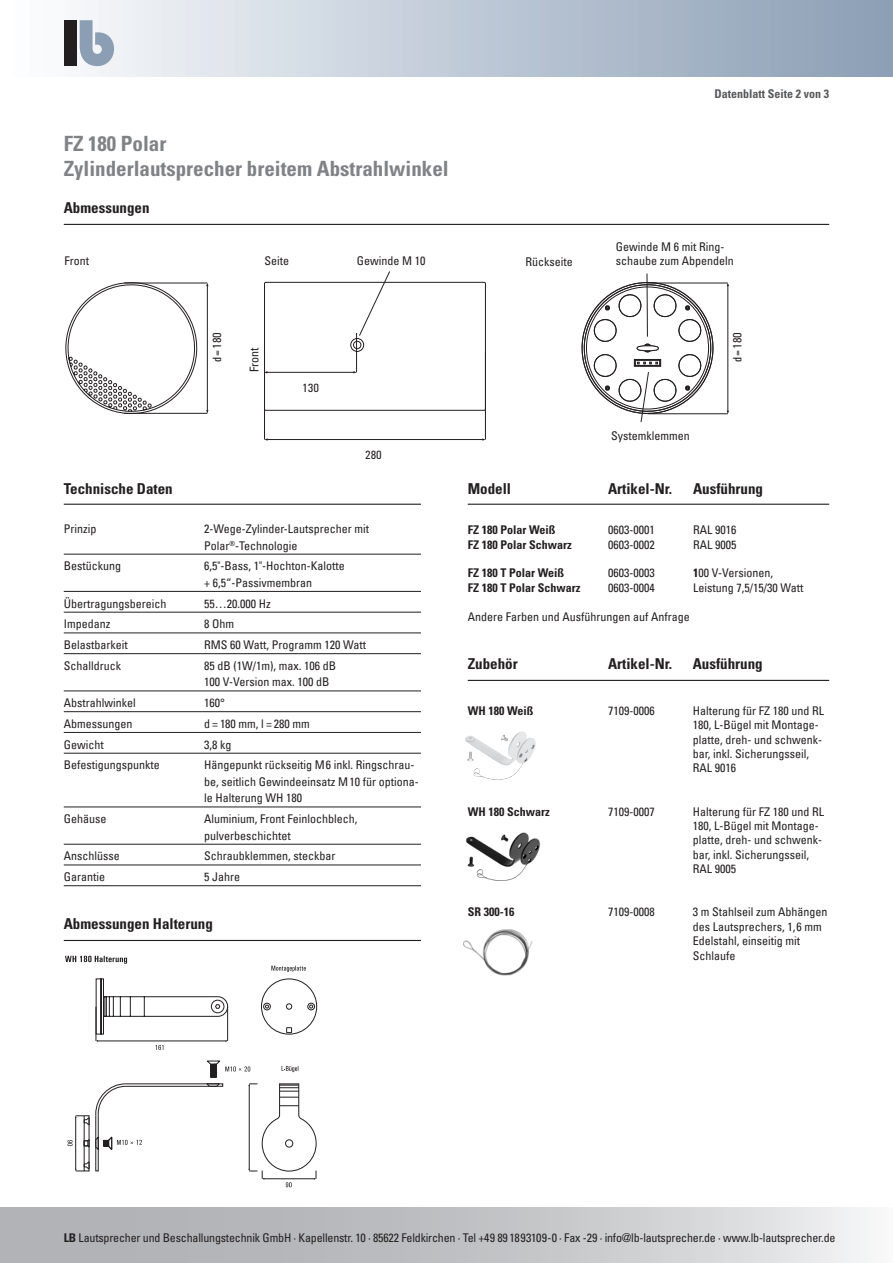
<style>
.page{position:relative;width:893px;height:1263px;background:#fff}
.page>*{position:absolute;margin:0;border:0;box-sizing:border-box;transform-origin:0 0}
.t1{font:700 condensed 21px "Univers LT Std";color:#808285}
.t2{font:700 condensed 15px "Univers LT Std";color:#231f20}
.t3{font:700 condensed 15px "Univers";color:#231f20}
.Absatzformat_1{font:condensed 12px/14.4px "Univers Com 57";color:#231f20}
.t4{font:condensed 12px "Univers";letter-spacing:-.015em;color:#231f20}
.t5{font:700 condensed 12px "Univers LT Std";color:#231f20}
.t6{font:700 condensed 12px "Univers LT Std";color:#57585a}
.t7{font:500 condensed 12px "Univers";color:#231f20}
.s1{font-family:"Univers LT Std";font-weight:700}
.s2{font-weight:700}
</style>
<div class="page">
<div style="left:0;top:0;width:893px;height:77px;background:linear-gradient(to right,#fdfeff,#8a9db4)"></div>
<div style="left:64px;top:20px;width:13px;height:45px;background:#231f20"></div>
<svg style="left:80px;top:20px;width:34px;height:46px"></svg>
<svg style="left:0;top:1208px;width:867px;height:55px;background:#c4c5c8"></svg>
<hr style="left:64px;top:224px;width:765px;height:1px;background:#231f20">
<svg style="left:65px;top:282px;width:134px;height:132px"></svg>
<hr style="left:124px;top:413px;width:83px;height:1px;background:#231f20">
<hr style="left:124px;top:283px;width:83px;height:1px;background:#231f20">
<hr style="left:207px;top:285px;width:1px;height:127px;background:#231f20">
<hr style="left:647px;top:413px;width:81px;height:1px;background:#231f20">
<hr style="left:647px;top:283px;width:81px;height:1px;background:#231f20">
<hr style="left:728px;top:285px;width:1px;height:127px;background:#231f20">
<hr style="left:264px;top:353px;width:1px;height:86px;background:#231f20">
<hr style="left:485px;top:353px;width:1px;height:86px;background:#231f20">
<hr style="left:266px;top:439px;width:218px;height:1px;background:#231f20">
<svg style="left:264px;top:271px;width:222px;height:140px"></svg>
<hr style="left:647px;top:273px;width:1px;height:64px;background:#231f20">
<svg style="left:581px;top:280px;width:134px;height:143px"></svg>
<div style="left:637px;top:346px;width:21px;height:5px;background:#fff;border-radius:50%"></div>
<div style="left:637px;top:346px;width:22px;height:5px;border:1px solid #231f20;border-radius:50%"></div>
<hr style="left:64px;top:554px;width:357px;height:1px;background:#231f20">
<hr style="left:64px;top:591px;width:357px;height:1px;background:#231f20">
<hr style="left:64px;top:612px;width:357px;height:1px;background:#231f20">
<hr style="left:64px;top:632px;width:357px;height:1px;background:#231f20">
<hr style="left:64px;top:653px;width:357px;height:1px;background:#231f20">
<hr style="left:64px;top:690px;width:357px;height:1px;background:#231f20">
<hr style="left:64px;top:711px;width:357px;height:1px;background:#231f20">
<hr style="left:64px;top:732px;width:357px;height:1px;background:#231f20">
<hr style="left:64px;top:753px;width:357px;height:1px;background:#231f20">
<hr style="left:64px;top:806px;width:357px;height:1px;background:#231f20">
<hr style="left:64px;top:844px;width:357px;height:1px;background:#231f20">
<hr style="left:64px;top:864px;width:357px;height:1px;background:#231f20">
<hr style="left:64px;top:885px;width:357px;height:1px;background:#231f20">
<hr style="left:64px;top:504px;width:357px;height:1px;background:#231f20">
<hr style="left:468px;top:680px;width:361px;height:1px;background:#231f20">
<hr style="left:468px;top:504px;width:361px;height:1px;background:#231f20">
<img style="left:465px;top:731px;width:71px;height:48px">
<img style="left:466px;top:832px;width:75px;height:49px">
<img style="left:463px;top:929px;width:70px;height:47px">
<svg style="left:65px;top:956px;width:62px;height:8px"></svg>
<svg style="left:271px;top:966px;width:35px;height:6px"></svg>
<svg style="left:68px;top:978px;width:249px;height:209px"></svg>
<hr style="left:64px;top:940px;width:357px;height:1px;background:#231f20">
<p class="t1" style="left:64px;top:131px;width:104px">FZ 180 Polar</p>
<p class="t1" style="left:64px;top:156px;width:386px">Zylinderlautsprecher breitem Abstrahlwinkel</p>
<p class="t2" style="left:64px;top:198px;width:87px">Abmessungen</p>
<p class="Absatzformat_1" style="left:64px;top:255px;width:26px">Front</p>
<p class="Absatzformat_1" style="left:265px;top:254px;width:26px">Seite</p>
<p class="Absatzformat_1" style="left:526px;top:255px;width:49px">Rückseite</p>
<p class="Absatzformat_1" style="left:357px;top:255px;width:70px">Gewinde M 10</p>
<p class="t6" style="left:714px;top:86px;width:116px">Datenblatt Seite 2 von 3</p>
<p class="Absatzformat_1" style="left:616px;top:240px;width:119px;line-height:14.9px">Gewinde M 6 mit Ring&shy;schaube zum Abpendeln</p>
<p class="t7" style="left:210px;top:361px;width:31px;rotate:-90deg">d=180</p>
<p class="t7" style="left:730px;top:361px;width:31px;rotate:-90deg">d=180</p>
<p class="Absatzformat_1" style="left:248px;top:372px;width:26px;rotate:-90deg">Front</p>
<p class="t7" style="left:302px;top:381px;width:18px">130</p>
<p class="t7" style="left:365px;top:447px;width:18px">280</p>
<p class="Absatzformat_1" style="left:611px;top:429px;width:80px">Systemklemmen</p>
<p class="t2" style="left:64px;top:479px;width:110px">Technische Daten</p>
<p class="t2" style="left:468px;top:479px;width:45px">Modell</p>
<p class="t3" style="left:608px;top:479px;width:65px">Artikel-Nr.</p>
<p class="t3" style="left:693px;top:479px;width:71px">Ausführung</p>
<p class="t5" style="left:468px;top:523px;width:89px">FZ 180 Polar Weiß</p>
<p class="t4" style="left:608px;top:522px;width:48px">0603-0001</p>
<p class="Absatzformat_1" style="left:693px;top:523px;width:45px">RAL 9016</p>
<p class="t5" style="left:468px;top:537px;width:105px">FZ 180 Polar Schwarz</p>
<p class="t4" style="left:608px;top:537px;width:48px">0603-0002</p>
<p class="Absatzformat_1" style="left:693px;top:537px;width:45px">RAL 9005</p>
<p class="t5" style="left:468px;top:566px;width:98px">FZ 180 T Polar Weiß</p>
<p class="t4" style="left:608px;top:566px;width:48px">0603-0003</p>
<p class="Absatzformat_1" style="left:693px;top:566px;width:81px"><span class="s1">1</span>00 V-Versionen,</p>
<p class="t5" style="left:468px;top:580px;width:114px">FZ 180 T Polar Schwarz</p>
<p class="Absatzformat_1" style="left:608px;top:580px;width:48px">0603-0004</p>
<p class="Absatzformat_1" style="left:693px;top:580px;width:112px">Leistung 7,5/15/30 Watt</p>
<p class="Absatzformat_1" style="left:468px;top:609px;width:223px">Andere Farben und Ausführungen auf Anfrage</p>
<p class="t2" style="left:468px;top:654px;width:51px">Zubehör</p>
<p class="t3" style="left:608px;top:654px;width:65px">Artikel-Nr.</p>
<p class="t3" style="left:693px;top:654px;width:71px">Ausführung</p>
<p class="t5" style="left:468px;top:703px;width:67px">WH 180 Weiß</p>
<p class="t4" style="left:608px;top:703px;width:48px">7109-0006</p>
<p class="Absatzformat_1" style="left:693px;top:703px;width:133px">Halterung für FZ 180 und RL<br>180, L-Bügel mit Montage&shy;platte, dreh- und schwenk&shy;bar, inkl. Sicherungsseil,<br>RAL 9016</p>
<p class="t5" style="left:468px;top:804px;width:83px">WH 180 Schwarz</p>
<p class="t4" style="left:608px;top:804px;width:48px">7109-0007</p>
<p class="Absatzformat_1" style="left:693px;top:804px;width:133px">Halterung für FZ 180 und RL<br>180, L-Bügel mit Montage&shy;platte, dreh- und schwenk&shy;bar, inkl. Sicherungsseil,<br>RAL 9005</p>
<p class="t5" style="left:468px;top:905px;width:48px">SR 300-16</p>
<p class="t4" style="left:608px;top:905px;width:48px">7109-0008</p>
<p class="Absatzformat_1" style="left:693px;top:905px;width:136px">3 m Stahlseil zum Abhängen des Lautsprechers, 1,6 mm<br>Edelstahl, einseitig mit<br>Schlaufe</p>
<p class="Absatzformat_1" style="left:64px;top:521px;width:34px">Prinzip</p>
<p class="Absatzformat_1" style="left:204px;top:520px;width:167px;line-height:16.5px">2-Wege-Zylinder-Lautsprecher mit<br>Polar<sup>®</sup>-Technologie</p>
<p class="Absatzformat_1" style="left:64px;top:559px;width:59px">Bestückung</p>
<p class="Absatzformat_1" style="left:204px;top:558px;width:142px;line-height:16.5px">6,5"-Bass, 1"-Hochton-Kalotte + 6,5“-Passivmembran</p>
<p class="Absatzformat_1" style="left:64px;top:596px;width:104px">Übertragungsbereich</p>
<p class="Absatzformat_1" style="left:204px;top:596px;width:68px">55…20.000 Hz</p>
<p class="Absatzformat_1" style="left:64px;top:617px;width:48px">Impedanz</p>
<p class="Absatzformat_1" style="left:204px;top:617px;width:31px">8 Ohm</p>
<p class="Absatzformat_1" style="left:64px;top:637px;width:65px">Belastbarkeit</p>
<p class="Absatzformat_1" style="left:204px;top:637px;width:163px">RMS 60 Watt, Programm 120 Watt</p>
<p class="Absatzformat_1" style="left:64px;top:658px;width:59px">Schalldruck</p>
<p class="Absatzformat_1" style="left:204px;top:657px;width:133px;line-height:16.5px">85 dB (1W/1m), max. 106 dB<br>100 V-Version max. 100 dB</p>
<p class="Absatzformat_1" style="left:64px;top:695px;width:73px">Abstrahlwinkel</p>
<p class="Absatzformat_1" style="left:204px;top:695px;width:22px">160°</p>
<p class="Absatzformat_1" style="left:64px;top:716px;width:70px">Abmessungen</p>
<p class="Absatzformat_1" style="left:204px;top:716px;width:107px">d = 180 mm, l = 280 mm</p>
<p class="Absatzformat_1" style="left:64px;top:737px;width:41px">Gewicht</p>
<p class="Absatzformat_1" style="left:204px;top:737px;width:29px">3,8 kg</p>
<p class="Absatzformat_1" style="left:64px;top:758px;width:97px">Befestigungspunkte</p>
<p class="Absatzformat_1" style="left:204px;top:757px;width:216px;line-height:16.5px">Hängepunkt rückseitig M6 inkl. Ringschrau&shy;be, seitlich Gewindeeinsatz M10 für optiona&shy;le Halterung WH 180</p>
<p class="Absatzformat_1" style="left:64px;top:811px;width:44px">Gehäuse</p>
<p class="Absatzformat_1" style="left:204px;top:810px;width:155px;line-height:16.5px">Aluminium, Front Feinlochblech, pulverbeschichtet</p>
<p class="Absatzformat_1" style="left:64px;top:849px;width:57px">Anschlüsse</p>
<p class="Absatzformat_1" style="left:204px;top:849px;width:133px">Schraubklemmen, steckbar</p>
<p class="Absatzformat_1" style="left:64px;top:869px;width:43px">Garantie</p>
<p class="Absatzformat_1" style="left:204px;top:869px;width:37px">5 Jahre</p>
<p class="t2" style="left:64px;top:914px;width:151px">Abmessungen Halterung</p>
<p class="t4" style="left:64px;top:1230px;width:773px"><span class="s2">LB</span> Lautsprecher und Beschallungstechnik GmbH · Kapellenstr. 10 · 85622 Feldkirchen · Tel +49 89 1893109-0 · Fax -29 · info@lb-lautsprecher.de · www.lb-lautsprecher.de</p>
</div>
